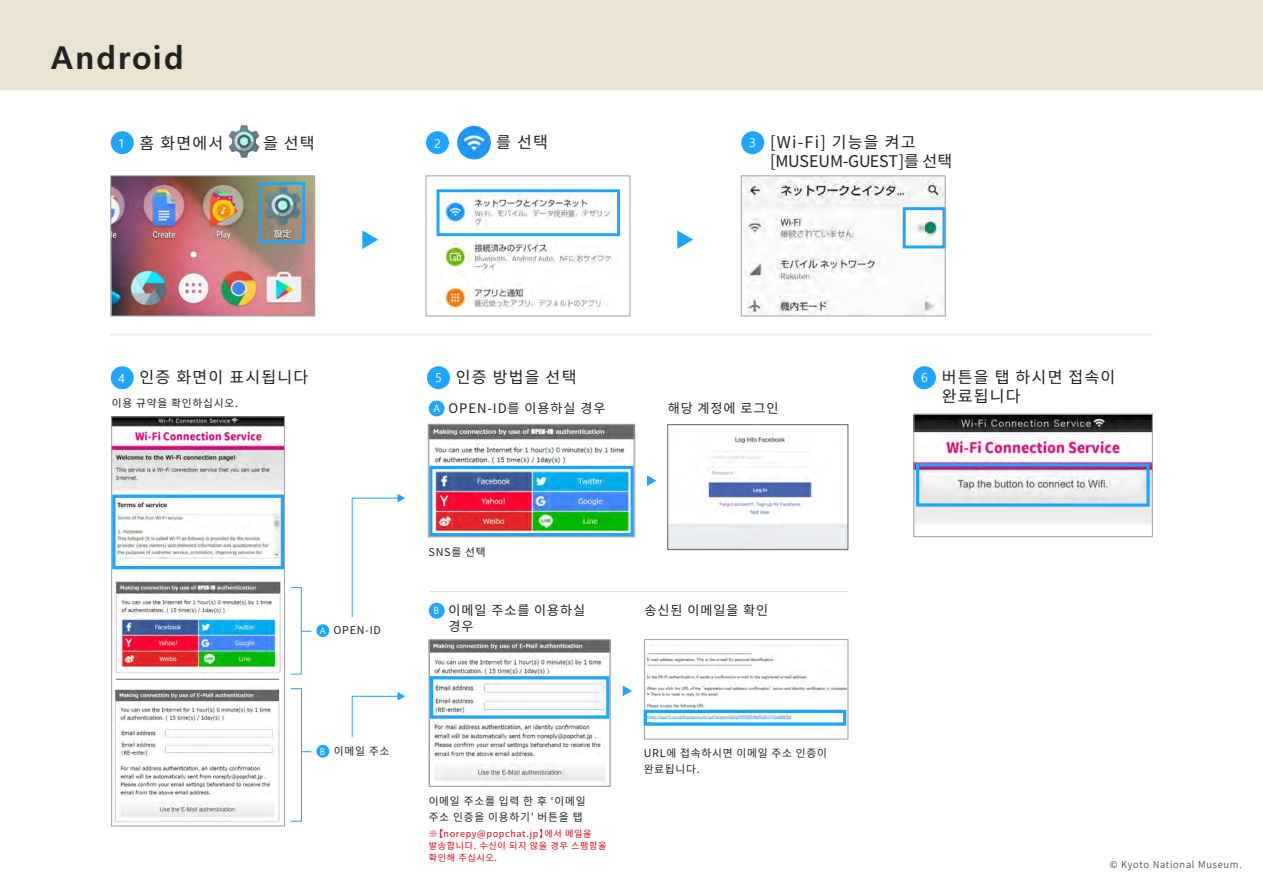
<style>
.page{position:relative;width:1263px;height:893px;background:#fff}
.page>*{position:absolute;margin:0;border:0;box-sizing:border-box;transform-origin:0 0}
.t1{font:700 31.5px "Malgun Gothic";letter-spacing:.06em;color:#222}
.t2{font:16.05px/19.4px "Noto Sans KR";letter-spacing:.075em;color:#222}
.t3{font:16.05px/19.4px "Noto Sans KR";letter-spacing:-.005em;color:#222}
.t4{font:13.2px/15.8px "Noto Sans KR";letter-spacing:.07em;color:#222}
.t5{font:12.3px "Malgun Gothic";color:#fff}
.t6{font:10.8px/16px "Noto Sans KR";letter-spacing:.07em;color:#222}
.t7{font:300 9.6px "Noto Sans JP";letter-spacing:.075em;color:#231815}
.t8{font:9.15px/12px "Noto Sans KR";letter-spacing:.07em;color:#e60012}
.s1{font-family:"Malgun Gothic";font-size:12.6px;color:#fff}
.s2{font-family:"Malgun Gothic";font-size:12.3px;color:#fff}
.s3{font-family:"Malgun Gothic";font-size:10.2px;color:#fff}
.s4{font-family:"Malgun Gothic";font-size:9.3px;color:#fff}
</style>
<div class="page">
<img style="left:668px;top:435px;width:180px;height:116px">
<div style="left:0;top:0;width:1263px;height:89px;background:#e9e3cf"></div>
<img style="left:112px;top:177px;width:201px;height:137px">
<div style="left:259px;top:182px;width:46px;height:62px;border:3px solid #1ea5ff"></div>
<div style="left:110px;top:175px;width:205px;height:141px;border:1px solid #9fa0a0"></div>
<img style="left:743px;top:177px;width:201px;height:137px">
<div style="left:903px;top:207px;width:42px;height:41px;border:3px solid #1ea5ff"></div>
<div style="left:741px;top:175px;width:205px;height:141px;border:1px solid #9fa0a0"></div>
<div style="left:741px;top:131px;width:23px;height:23px;background:#1ea5ff;border-radius:50%"></div>
<img style="left:439px;top:194px;width:180px;height:116px">
<div style="left:426px;top:175px;width:204px;height:141px;border:1px solid #9fa0a0"></div>
<div style="left:437px;top:189px;width:183px;height:47px;border:3px solid #1ea5ff"></div>
<div style="left:426px;top:131px;width:23px;height:23px;background:#1ea5ff;border-radius:50%"></div>
<hr style="left:110px;top:334px;width:1043px;height:1px;background:#dbdbdb">
<svg style="left:362px;top:230px;width:16px;height:19px"></svg>
<svg style="left:677px;top:230px;width:16px;height:19px"></svg>
<div style="left:111px;top:366px;width:23px;height:23px;background:#1ea5ff;border-radius:50%"></div>
<div style="left:913px;top:366px;width:23px;height:23px;background:#1ea5ff;border-radius:50%"></div>
<div style="left:427px;top:366px;width:23px;height:23px;background:#1ea5ff;border-radius:50%"></div>
<img style="left:114px;top:688px;width:166px;height:135px">
<div style="left:316px;top:624px;width:13px;height:13px;background:#1ea5ff;border-radius:50%"></div>
<div style="left:290px;top:587px;width:12px;height:88px;border:1px solid #1ea5ff"></div>
<div style="left:290px;top:688px;width:12px;height:134px;border:1px solid #1ea5ff"></div>
<svg style="left:351px;top:494px;width:54px;height:123px"></svg>
<svg style="left:351px;top:692px;width:54px;height:46px"></svg>
<div style="left:316px;top:745px;width:13px;height:13px;background:#1ea5ff;border-radius:50%"></div>
<img style="left:113px;top:418px;width:170px;height:264px">
<hr style="left:116px;top:679px;width:163px;height:1px;background:#666">
<div style="left:111px;top:416px;width:174px;height:410px;border:1px solid #9fa0a0"></div>
<img style="left:915px;top:416px;width:236px;height:107px">
<div style="left:913px;top:414px;width:240px;height:123px;border:1px solid #9fa0a0"></div>
<div style="left:916px;top:463px;width:234px;height:44px;border:3px solid #1ea5ff"></div>
<img style="left:431px;top:641px;width:177px;height:140px">
<div style="left:429px;top:400px;width:16px;height:16px;background:#1ea5ff;border-radius:50%"></div>
<div style="left:667px;top:424px;width:181px;height:126px;border:1px solid #666"></div>
<div style="left:429px;top:603px;width:16px;height:16px;background:#1ea5ff;border-radius:50%"></div>
<img style="left:427px;top:423px;width:212px;height:114px">
<svg style="left:647px;top:475px;width:9px;height:11px"></svg>
<svg style="left:623px;top:685px;width:9px;height:11px"></svg>
<hr style="left:429px;top:591px;width:419px;height:1px;background:#dbdbdb">
<div style="left:429px;top:466px;width:205px;height:70px;border:3px solid #1ea5ff"></div>
<div style="left:430px;top:676px;width:179px;height:43px;border:3px solid #1ea5ff"></div>
<img style="left:646px;top:645px;width:200px;height:77px">
<div style="left:644px;top:639px;width:204px;height:101px;border:1px solid #9fa0a0"></div>
<div style="left:644px;top:710px;width:202px;height:16px;border:3px solid #1ea5ff"></div>
<div style="left:429px;top:639px;width:181px;height:148px;border:1px solid #9fa0a0"></div>
<div style="left:428px;top:424px;width:206px;height:113px;border:1px solid #9fa0a0"></div>
<div style="left:112px;top:495px;width:172px;height:74px;border:3px solid #1ea5ff"></div>
<img style="left:457px;top:125px;width:34px;height:35px">
<div style="left:111px;top:131px;width:23px;height:23px;background:#1ea5ff;border-radius:50%"></div>
<img style="left:228px;top:125px;width:32px;height:33px">
<h1 class="t1" style="left:51px;top:39px;width:134px">Android</h1>
<h2 class="t2" style="left:118px;top:134px;width:107px"><span class="s1">1</span> 홈 화면에서</h2>
<h2 class="t2" style="left:263px;top:134px;width:53px">을 선택</h2>
<p class="t5" style="left:434px;top:136px;width:8px">2</p>
<h2 class="t2" style="left:496px;top:133px;width:53px">를 선택</h2>
<h2 class="t3" style="left:770px;top:133px;width:184px;text-indent:-21px"><span class="s2">3</span> [Wi-Fi] 기능을 켜고 [MUSEUM-GUEST]를 선택</h2>
<h2 class="t2" style="left:118px;top:368px;width:192px"><span class="s1">4</span> 인증 화면이 표시됩니다</h2>
<h2 class="t2" style="left:942px;top:368px;width:175px;text-indent:-21px"><span class="s2">6</span> 버튼을 탭 하시면 접속이 완료됩니다</h2>
<h2 class="t2" style="left:435px;top:368px;width:143px"><span class="s2">5</span> 인증 방법을 선택</h2>
<p class="t6" style="left:112px;top:395px;width:128px">이용 규약을 확인하십시오.</p>
<p class="t4" style="left:668px;top:401px;width:112px">해당 계정에 로그인</p>
<p class="t4" style="left:433px;top:401px;width:173px"><span class="s3">A</span> OPEN-ID를 이용하실 경우</p>
<p class="t6" style="left:320px;top:622px;width:63px"><span class="s4">A</span> OPEN-ID</p>
<p class="t6" style="left:429px;top:544px;width:59px">SNS를 선택</p>
<p class="t4" style="left:448px;top:603px;width:138px;text-indent:-15px"><span class="s3">B</span> 이메일 주소를 이용하실 경우</p>
<p class="t4" style="left:645px;top:603px;width:125px">송신된 이메일을 확인</p>
<p class="t6" style="left:320px;top:743px;width:71px"><span class="s4">B</span> 이메일 주소</p>
<p class="t6" style="left:429px;top:793px;width:159px">이메일 주소를 입력 한 후 ʻ이메일 주소 인증을 이용하기’ 버튼을 탭</p>
<p class="t8" style="left:429px;top:828px;width:179px">※【norepy@popchat.jp】에서 메일을 발송합니다. 수신이 되지 않을 경우 스팸함을 확인해 주십시오.</p>
<p class="t6" style="left:644px;top:745px;width:185px">URL에 접속하시면 이메일 주소 인증이 완료됩니다.</p>
<p class="t7" style="left:1110px;top:859px;width:133px">© Kyoto National Museum.</p>
</div>
